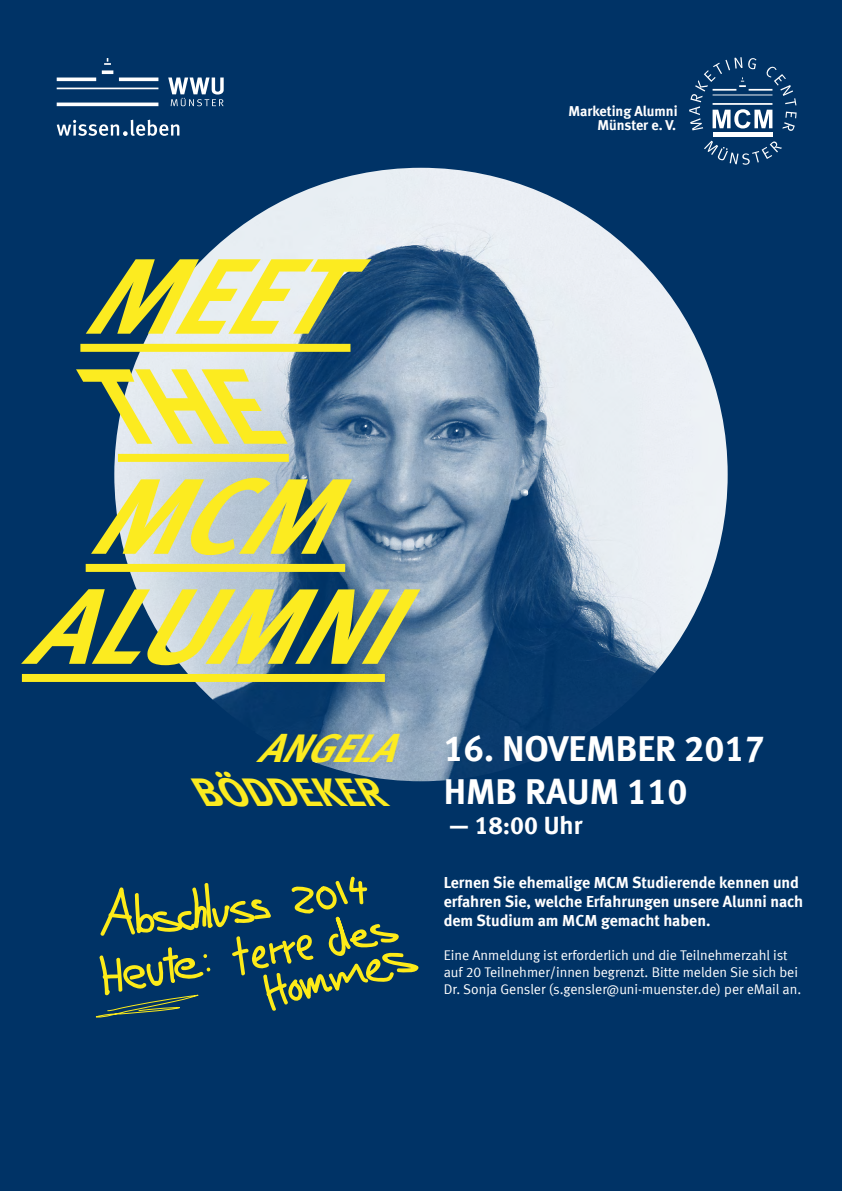
<style>
.page{position:relative;width:842px;height:1191px;background:#fff}
.page>*{position:absolute;margin:0;border:0;box-sizing:border-box;transform-origin:0 0}
.t1{font:italic 107px/110px "Meta LF Bold";color:#fceb20;text-align:center}
.t2{font:italic 40px/44.2px "Meta LF Bold";color:#fceb20;text-align:right}
.t3{font:36px/43.2px "Meta LF Bold";color:#fff}
.t4{font:25px "Meta LF Bold";color:#fff}
.t5{font:16px/19.2px "Meta LF Bold";color:#fff}
.t6{font:14.4px/14.4px "Meta LF Bold";color:#fff;text-align:right}
.t7{font:14px/16.8px "Meta LF";color:#fff}
</style>
<div class="page">
<div style="left:0;top:0;width:842px;height:1190px;background:#036"></div>
<img style="left:114px;top:168px;width:614px;height:613px;border-radius:307px">
<svg style="left:57px;top:58px;width:167px;height:48px"></svg>
<svg style="left:57px;top:120px;width:122px;height:16px"></svg>
<div style="left:80px;top:344px;width:270px;height:8px;background:#fceb20"></div>
<div style="left:118px;top:454px;width:171px;height:8px;background:#fceb20"></div>
<div style="left:86px;top:564px;width:259px;height:8px;background:#fceb20"></div>
<div style="left:22px;top:674px;width:363px;height:8px;background:#fceb20"></div>
<svg style="left:689px;top:57px;width:108px;height:108px"></svg>
<svg style="left:95px;top:876px;width:323px;height:141px"></svg>
<p class="t6" style="left:568px;top:103px;width:111px">Marketing Alumni<br>Münster e. V.</p>
<h1 class="t1" style="left:22px;top:240px;width:436px">MEET<br>THE<br>MCM<br>ALUMNI</h1>
<h2 class="t2" style="left:204px;top:725px;width:217px">ANGELA<br>BÖDDEKER</h2>
<h3 class="t3" style="left:444px;top:726px;width:323px">16. NOVEMBER 2017<br>HMB RAUM 110</h3>
<h3 class="t4" style="left:449px;top:810px;width:135px">— 18:00 Uhr</h3>
<p class="t5" style="left:444px;top:872px;width:361px">Lernen Sie ehemalige MCM Studierende kennen und erfahren Sie, welche Erfahrungen unsere Alunni nach dem Studium am MCM gemacht haben.</p>
<p class="t7" style="left:444px;top:946px;width:359px">Eine Anmeldung ist erforderlich und die Teilnehmerzahl ist auf 20 Teilnehmer/innen begrenzt. Bitte melden Sie sich bei<br>Dr. Sonja Gensler (s.gensler@uni-muenster.de) per eMail an.</p>
</div>
